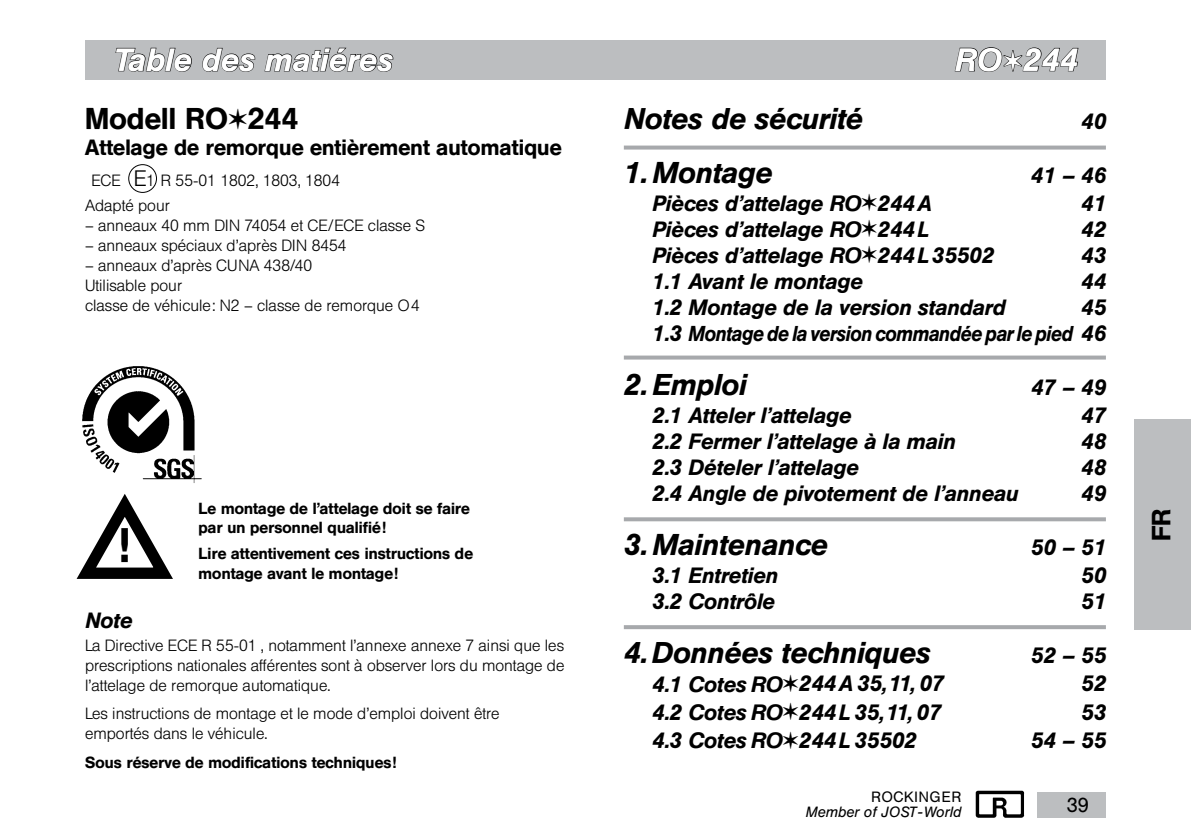
<style>
.page{position:relative;width:1191px;height:840px;background:#fff}
.page>*{position:absolute;margin:0;border:0;box-sizing:border-box;transform-origin:0 0}
.t1{font:700 condensed 48px "HE10";color:#000}
.t2{font:italic 500 32px "HE10";letter-spacing:.025em;color:#fff}
.t3{font:500 30px "HE10";letter-spacing:.015em;color:#000}
.t4{font:italic 500 29.8px "HE10";letter-spacing:.015em;color:#000}
.t5{font:500 26.4px "HE10";color:#000}
.t6{font:italic 500 22px "HE10";letter-spacing:.015em;color:#000}
.t7{font:500 22px "HE10";letter-spacing:.015em;color:#000}
.t8{font:italic 500 21.4px "HE10";color:#000;scale:.9 1}
.t9{font:20px "HE10";color:#000}
.t10{font:300 16px/19.8px "HE10";letter-spacing:.015em;color:#000}
.t11{font:500 16px/19.8px "HE10";letter-spacing:.015em;color:#000}
.t12{font:italic 14.8px "HE10";letter-spacing:.015em;color:#000}
.t13{font:14.8px "HE10";letter-spacing:.05em;color:#000}
.s1{font-family:"ZA15 No 100";font-weight:400;font-style:normal;font-size:24px}
.s2{font-family:"ZA15 No 100";font-weight:400;font-size:24px}
.s3{font-size:22px}
.s4{font-family:"ZA15 No 100";font-weight:400;font-style:normal;font-size:20px}
</style>
<div class="page">
<div style="left:1037px;top:791px;width:69px;height:25px;background:#bcbec0"></div>
<img style="left:975px;top:790px;width:49px;height:28px">
<div style="left:85px;top:40px;width:1021px;height:39px;background:#bcbec0"></div>
<svg style="left:115px;top:47px;width:77px;height:25px"></svg>
<svg style="left:202px;top:47px;width:54px;height:25px"></svg>
<svg style="left:264px;top:47px;width:130px;height:25px"></svg>
<svg style="left:954px;top:47px;width:125px;height:103px"></svg>
<div style="left:1134px;top:420px;width:57px;height:209px;background:#bcbec0"></div>
<svg style="left:624px;top:145px;width:482px;height:4px;background:#b3b5b7"></svg>
<svg style="left:624px;top:355px;width:482px;height:4px;background:#b3b5b7"></svg>
<svg style="left:624px;top:517px;width:482px;height:4px;background:#adafb2"></svg>
<svg style="left:624px;top:625px;width:482px;height:3px"></svg>
<div style="left:128px;top:164px;width:29px;height:29px;border:1px solid #000;border-radius:50%"></div>
<img style="left:82px;top:366px;width:120px;height:117px">
<svg style="left:76px;top:494px;width:97px;height:85px"></svg>
<h2 class="t2" style="left:113px;top:41px;width:280px">Table des matiéres</h2>
<h2 class="t2" style="left:954px;top:41px;width:124px">RO<span class="s1">i</span>244</h2>
<h3 class="t3" style="left:85px;top:100px;width:215px">Modell RO<span class="s2">i</span>244</h3>
<h3 class="t7" style="left:85px;top:134px;width:478px">Attelage de remorque entièrement automatique</h3>
<p class="t10" style="left:85px;top:167px;width:256px;line-height:25.6px;text-indent:6px">ECE <span class="s3">E</span>1 R 55-01 1802, 1803, 1804<br>Adapté pour</p>
<p class="t10" style="left:85px;top:215px;width:341px">– anneaux 40 mm DIN 74054 et CE/ECE classe S</p>
<p class="t10" style="left:85px;top:235px;width:263px">– anneaux spéciaux d’après DIN 8454</p>
<p class="t10" style="left:85px;top:255px;width:336px">– anneaux d’après CUNA 438/40<br>Utilisable pour<br>classe de véhicule: N2 – classe de remorque O4</p>
<h1 class="t1" style="left:118px;top:517px;width:13px">!</h1>
<p class="t11" style="left:198px;top:497px;width:273px">Le montage de l’attelage doit se faire par un personnel qualifié!</p>
<p class="t11" style="left:198px;top:543px;width:276px">Lire attentivement ces instructions de montage avant le montage!</p>
<h3 class="t6" style="left:85px;top:607px;width:48px">Note</h3>
<p class="t10" style="left:85px;top:635px;width:480px;text-align:justify">La Directive ECE R 55-01 , notamment l’annexe annexe 7 ainsi que les prescriptions nationales afférentes sont à observer lors du montage de l’attelage de remorque automatique.</p>
<p class="t10" style="left:85px;top:703px;width:416px">Les instructions de montage et le mode d’emploi doivent être emportés dans le véhicule.</p>
<p class="t11" style="left:85px;top:751px;width:313px">Sous réserve de modifications techniques!</p>
<h3 class="t4" style="left:624px;top:101px;width:240px">Notes de sécurité</h3>
<h3 class="t6" style="left:1081px;top:108px;width:26px">40</h3>
<h3 class="t4" style="left:624px;top:155px;width:149px">1. Montage</h3>
<h3 class="t6" style="left:1031px;top:162px;width:76px">41 – 46</h3>
<h3 class="t6" style="left:652px;top:190px;width:280px">Pièces d’attelage RO<span class="s4">i</span>244A</h3>
<h3 class="t6" style="left:1081px;top:190px;width:26px">41</h3>
<h3 class="t6" style="left:652px;top:216px;width:278px">Pièces d’attelage RO<span class="s4">i</span>244L</h3>
<h3 class="t6" style="left:1081px;top:216px;width:26px">42</h3>
<h3 class="t6" style="left:652px;top:242px;width:343px">Pièces d’attelage RO<span class="s4">i</span>244L 35502</h3>
<h3 class="t6" style="left:1081px;top:242px;width:26px">43</h3>
<h3 class="t6" style="left:652px;top:268px;width:211px">1.1 Avant le montage</h3>
<h3 class="t6" style="left:1081px;top:268px;width:26px">44</h3>
<h3 class="t6" style="left:652px;top:294px;width:354px">1.2 Montage de la version standard</h3>
<h3 class="t6" style="left:1081px;top:294px;width:26px">45</h3>
<h3 class="t8" style="left:652px;top:321px;width:505px"><span class="s3">1.3</span> Montage de la version commandée par le pied <span class="s3">46</span></h3>
<h3 class="t4" style="left:624px;top:367px;width:124px">2. Emploi</h3>
<h3 class="t6" style="left:1031px;top:374px;width:76px">47 – 49</h3>
<h3 class="t6" style="left:652px;top:402px;width:200px">2.1 Atteler l’attelage</h3>
<h3 class="t6" style="left:1081px;top:402px;width:26px">47</h3>
<h3 class="t6" style="left:652px;top:428px;width:304px">2.2 Fermer l’attelage à la main</h3>
<h3 class="t6" style="left:1081px;top:428px;width:26px">48</h3>
<h3 class="t6" style="left:652px;top:454px;width:208px">2.3 Dételer l’attelage</h3>
<h3 class="t6" style="left:1081px;top:454px;width:26px">48</h3>
<h3 class="t6" style="left:652px;top:480px;width:367px">2.4 Angle de pivotement de l’anneau</h3>
<h3 class="t6" style="left:1081px;top:480px;width:26px">49</h3>
<h3 class="t4" style="left:624px;top:527px;width:205px">3. Maintenance</h3>
<h3 class="t6" style="left:1031px;top:534px;width:76px">50 – 51</h3>
<h3 class="t6" style="left:652px;top:562px;width:127px">3.1 Entretien</h3>
<h3 class="t6" style="left:1081px;top:562px;width:26px">50</h3>
<h3 class="t6" style="left:652px;top:588px;width:124px">3.2 Contrôle</h3>
<h3 class="t6" style="left:1081px;top:588px;width:26px">51</h3>
<h3 class="t4" style="left:624px;top:635px;width:307px">4.Données techniques</h3>
<h3 class="t6" style="left:1031px;top:642px;width:76px">52 – 55</h3>
<h3 class="t6" style="left:652px;top:670px;width:293px">4.1 Cotes RO<span class="s4">i</span>244A 35, 11, 07</h3>
<h3 class="t6" style="left:1081px;top:670px;width:26px">52</h3>
<h3 class="t6" style="left:652px;top:699px;width:290px">4.2 Cotes RO<span class="s4">i</span>244L 35, 11, 07</h3>
<h3 class="t6" style="left:1081px;top:699px;width:26px">53</h3>
<h3 class="t6" style="left:652px;top:727px;width:266px">4.3 Cotes RO<span class="s4">i</span>244L 35502</h3>
<h3 class="t6" style="left:1031px;top:727px;width:76px">54 – 55</h3>
<p class="t13" style="left:871px;top:788px;width:91px">ROCKINGER</p>
<p class="t12" style="left:806px;top:803px;width:157px">Member of JOST-World</p>
<p class="t9" style="left:1066px;top:792px;width:24px">39</p>
<h3 class="t5" style="left:1145px;top:541px;width:34px;rotate:-90deg">FR</h3>
</div>
